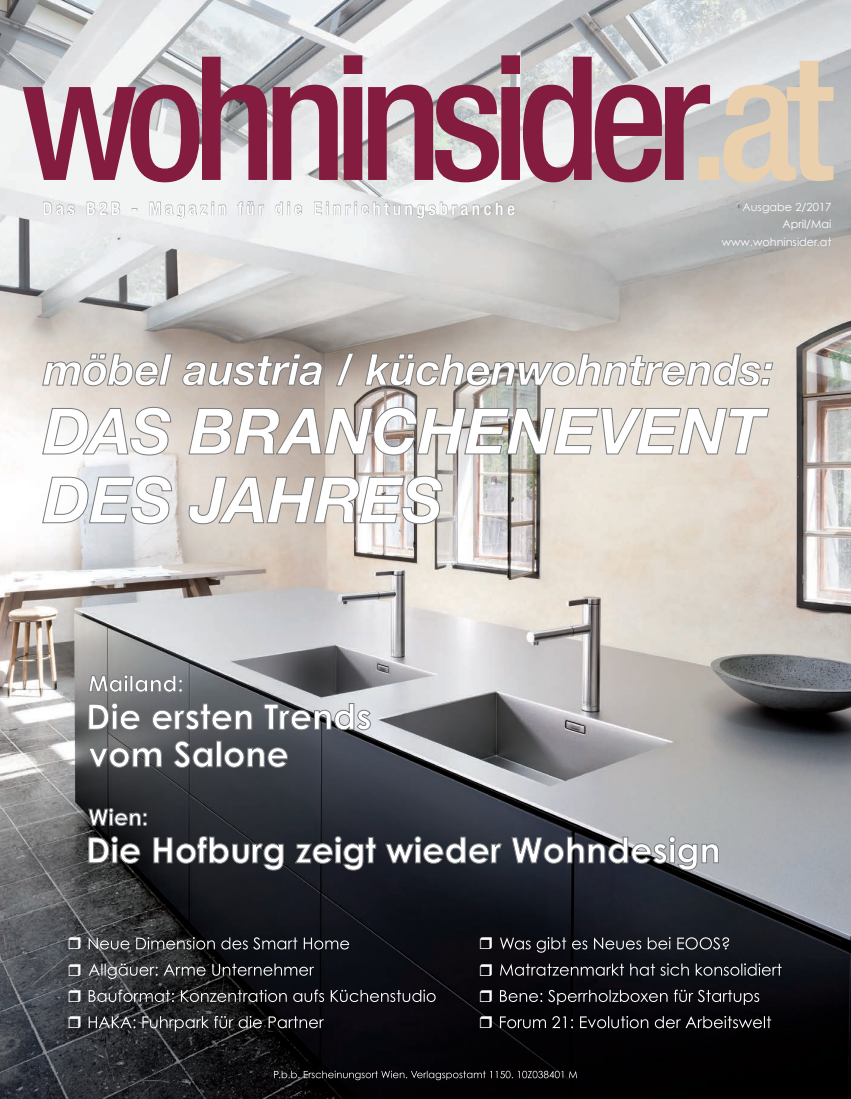
<style>
.page{position:relative;width:851px;height:1099px;background:#fff}
.page>*{position:absolute;margin:0;border:0;box-sizing:border-box;transform-origin:0 0}
.t1{font:500 condensed 172.5px "Helvetica Neue LT Pro";letter-spacing:-.07em;color:#841c3f}
.t2{font:500 condensed 17.5px "Helvetica Neue LT Pro";letter-spacing:.2em;color:#fff}
.t3{font:11.25px/17.5px "Century Gothic";color:#fff;text-align:right}
.s1{color:#ebd0ae}
</style>
<div class="page">
<img style="left:0;top:0;width:850px;height:1098px">
<svg style="left:274px;top:1070px;width:303px;height:10px;background:#2d2c2e"></svg>
<svg style="left:89px;top:937px;width:260px;height:12px;background:#4b4c4f"></svg>
<svg style="left:89px;top:963px;width:225px;height:15px;background:#47484b"></svg>
<svg style="left:89px;top:989px;width:346px;height:13px;background:#454548"></svg>
<svg style="left:89px;top:1015px;width:235px;height:16px;background:#404143"></svg>
<svg style="left:88px;top:674px;width:94px;height:18px"></svg>
<svg style="left:88px;top:702px;width:282px;height:28px"></svg>
<svg style="left:88px;top:740px;width:200px;height:27px"></svg>
<svg style="left:42px;top:353px;width:730px;height:33px"></svg>
<svg style="left:42px;top:407px;width:727px;height:48px"></svg>
<svg style="left:42px;top:476px;width:400px;height:48px"></svg>
<svg style="left:88px;top:808px;width:59px;height:18px"></svg>
<svg style="left:88px;top:836px;width:630px;height:34px"></svg>
<svg style="left:500px;top:937px;width:229px;height:15px;background:#3c3d43"></svg>
<svg style="left:500px;top:963px;width:281px;height:12px;background:#3e3f44"></svg>
<svg style="left:500px;top:989px;width:259px;height:15px;background:#353439"></svg>
<svg style="left:500px;top:1015px;width:271px;height:13px;background:#343436"></svg>
<svg style="left:43px;top:201px;width:32px;height:14px"></svg>
<svg style="left:86px;top:201px;width:34px;height:14px"></svg>
<svg style="left:132px;top:208px;width:5px;height:3px"></svg>
<svg style="left:149px;top:199px;width:77px;height:19px"></svg>
<svg style="left:237px;top:201px;width:27px;height:14px"></svg>
<svg style="left:275px;top:201px;width:27px;height:14px"></svg>
<svg style="left:314px;top:201px;width:201px;height:17px"></svg>
<svg style="left:741px;top:201px;width:91px;height:12px"></svg>
<svg style="left:720px;top:219px;width:111px;height:28px;background:#a9abab"></svg>
<svg style="left:69px;top:937px;width:11px;height:12px"></svg>
<svg style="left:69px;top:963px;width:11px;height:12px"></svg>
<svg style="left:69px;top:989px;width:11px;height:12px"></svg>
<svg style="left:69px;top:1016px;width:11px;height:12px"></svg>
<svg style="left:480px;top:937px;width:11px;height:12px"></svg>
<svg style="left:480px;top:963px;width:11px;height:12px"></svg>
<svg style="left:480px;top:989px;width:11px;height:12px"></svg>
<svg style="left:480px;top:1016px;width:11px;height:12px"></svg>
<h1 class="t1" style="left:20px;top:16px;width:815px">wohninsider<span class="s1">.at</span></h1>
<h2 class="t2" style="left:43px;top:198px;width:474px">Das B2B - Magazin für die Einrichtungsbranche</h2>
<p class="t3" style="left:721px;top:197px;width:111px">Ausgabe 2/2017<br>April/Mai www.wohninsider.at</p>
</div>
